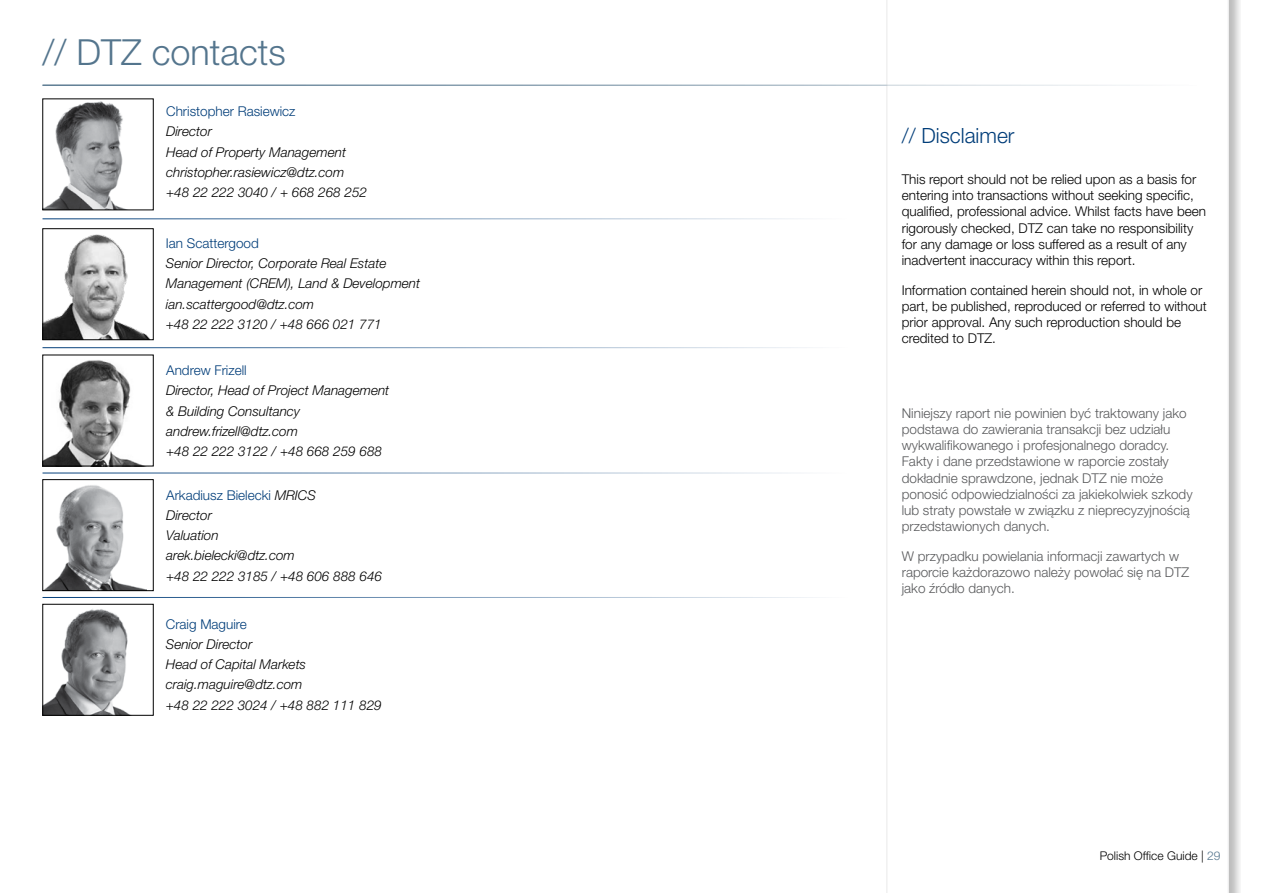
<style>
.page{position:relative;width:1263px;height:893px;background:#fff}
.page>*{position:absolute;margin:0;border:0;box-sizing:border-box;transform-origin:0 0}
.t1{font:300 36px "Helvetica Neue LT Pro";color:#54758d}
.t2{font:300 21px "Helvetica Neue LT Pro";color:#003d79}
.t3{font:italic 300 13.5px/20.2px "Helvetica Neue LT Pro";color:#000}
.t4{font:300 13.5px/16.2px "Helvetica Neue LT Pro";color:#000}
.t5{font:300 13.5px/16.2px "Helvetica Neue LT Pro";color:#58595b}
.t6{font:300 13.5px "Helvetica Neue LT Pro";color:#003d79}
.t7{font:300 12px "Helvetica Neue LT Pro";color:#000}
.s1{font-style:normal;color:#003d79}
.s2{color:#54758d}
</style>
<div class="page">
<img style="left:45px;top:101px;width:78px;height:107px">
<hr style="left:43px;top:218px;width:805px;height:1px;background:#003d79">
<hr style="left:43px;top:347px;width:805px;height:1px;background:#003d79">
<img style="left:45px;top:360px;width:94px;height:104px">
<div style="left:43px;top:355px;width:110px;height:111px;border:1px solid #000"></div>
<img style="left:45px;top:234px;width:105px;height:104px">
<div style="left:43px;top:228px;width:110px;height:112px;border:1px solid #000"></div>
<hr style="left:43px;top:85px;width:1154px;height:1px;background:#54758d">
<svg style="left:1229px;top:0;width:11px;height:893px;background:#d3d3d3"></svg>
<svg style="left:886px;top:0;width:343px;height:893px"></svg>
<hr style="left:43px;top:473px;width:805px;height:1px;background:#003d79">
<img style="left:45px;top:609px;width:83px;height:104px">
<div style="left:43px;top:604px;width:110px;height:111px;border:1px solid #000"></div>
<hr style="left:43px;top:597px;width:805px;height:1px;background:#003d79">
<img style="left:45px;top:485px;width:99px;height:104px">
<div style="left:43px;top:479px;width:110px;height:112px;border:1px solid #000"></div>
<h1 class="t1" style="left:43px;top:30px;width:245px">// DTZ contacts</h1>
<p class="t6" style="left:166px;top:103px;width:131px">Christopher Rasiewicz</p>
<p class="t3" style="left:166px;top:121px;width:202px">Director<br>Head of Property Management christopher.rasiewicz@dtz.com +48 22 222 3040 / + 668 268 252</p>
<p class="t6" style="left:166px;top:235px;width:95px">Ian Scattergood</p>
<p class="t3" style="left:166px;top:253px;width:256px">Senior Director, Corporate Real Estate Management (CREM), Land &amp; Development ian.scattergood@dtz.com<br>+48 22 222 3120 / +48 666 021 771</p>
<p class="t6" style="left:166px;top:362px;width:82px">Andrew Frizell</p>
<p class="t3" style="left:166px;top:380px;width:225px">Director, Head of Project Management &amp; Building Consultancy andrew.frizell@dtz.com<br>+48 22 222 3122 / +48 668 259 688</p>
<p class="t3" style="left:166px;top:485px;width:217px"><span class="s1">Arkadiusz Bielecki</span> MRICS<br>Director<br>Valuation<br>arek.bielecki@dtz.com<br>+48 22 222 3185 / +48 606 888 646</p>
<p class="t6" style="left:166px;top:615px;width:83px">Craig Maguire</p>
<p class="t3" style="left:166px;top:634px;width:217px">Senior Director<br>Head of Capital Markets craig.maguire@dtz.com<br>+48 22 222 3024 / +48 882 111 829</p>
<h2 class="t2" style="left:902px;top:122px;width:114px">// Disclaimer</h2>
<p class="t4" style="left:902px;top:171px;width:306px">This report should not be relied upon as a basis for entering into transactions without seeking specific, qualified, professional advice. Whilst facts have been rigorously checked, DTZ can take no responsibility for any damage or loss suffered as a result of any inadvertent inaccuracy within this report.</p>
<p class="t4" style="left:902px;top:281px;width:307px">Information contained herein should not, in whole or part, be published, reproduced or referred to without prior approval. Any such reproduction should be credited to DTZ.</p>
<p class="t5" style="left:902px;top:405px;width:292px">Niniejszy raport nie powinien być traktowany jako podstawa do zawierania transakcji bez udziału wykwalifikowanego i profesjonalnego doradcy.<br>Fakty i dane przedstawione w raporcie zostały dokładnie sprawdzone, jednak DTZ nie może ponosić odpowiedzialności za jakiekolwiek szkody lub straty powstałe w związku z nieprecyzyjnością przedstawionych danych.</p>
<p class="t5" style="left:902px;top:548px;width:289px">W przypadku powielania informacji zawartych w raporcie każdorazowo należy powołać się na DTZ jako źródło danych.</p>
<p class="t7" style="left:1100px;top:848px;width:122px">Polish Office Guide | <span class="s2">29</span></p>
</div>
